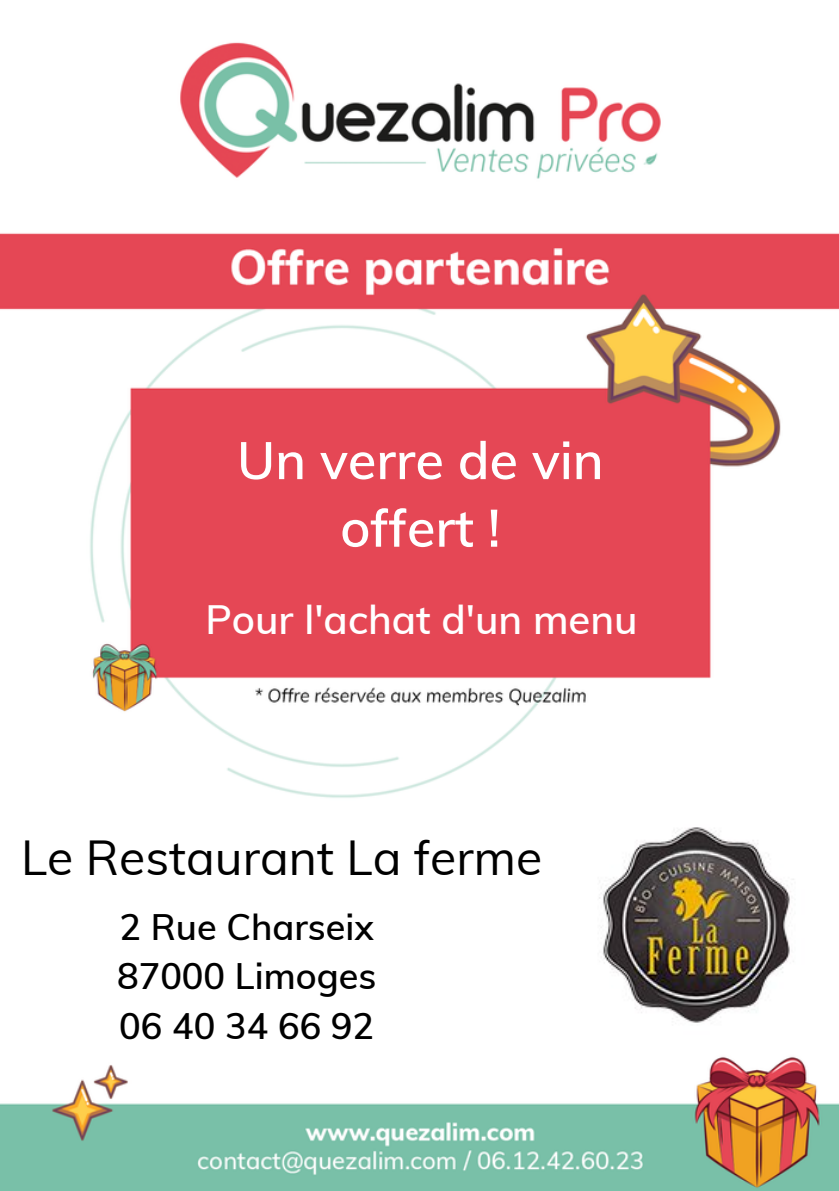
<style>
.page{position:relative;width:839px;height:1191px;background:#fff}
.page>*{position:absolute;margin:0;border:0;box-sizing:border-box;transform-origin:0 0}
.t1{font:600 52px/67.6px "Muli";color:#fff;text-align:center}
.t2{font:48px "Muli";color:#000}
.t3{font:600 40px "Muli";color:#fff}
.t4{font:600 36px/49.6px "Muli";color:#000;text-align:justify}
</style>
<div class="page">
<img style="left:0;top:42px;width:838px;height:1149px">
<img style="left:585px;top:816px;width:219px;height:219px">
<h1 class="t1" style="left:237px;top:426px;width:368px">Un verre de vin offert !</h1>
<p class="t3" style="left:205px;top:594px;width:433px">Pour l'achat d'un menu</p>
<h2 class="t2" style="left:21px;top:827px;width:522px">Le Restaurant La ferme</h2>
<p class="t4" style="left:117px;top:901px;width:261px">2 Rue Charseix 87000 Limoges 06 40 34 66 92</p>
</div>
